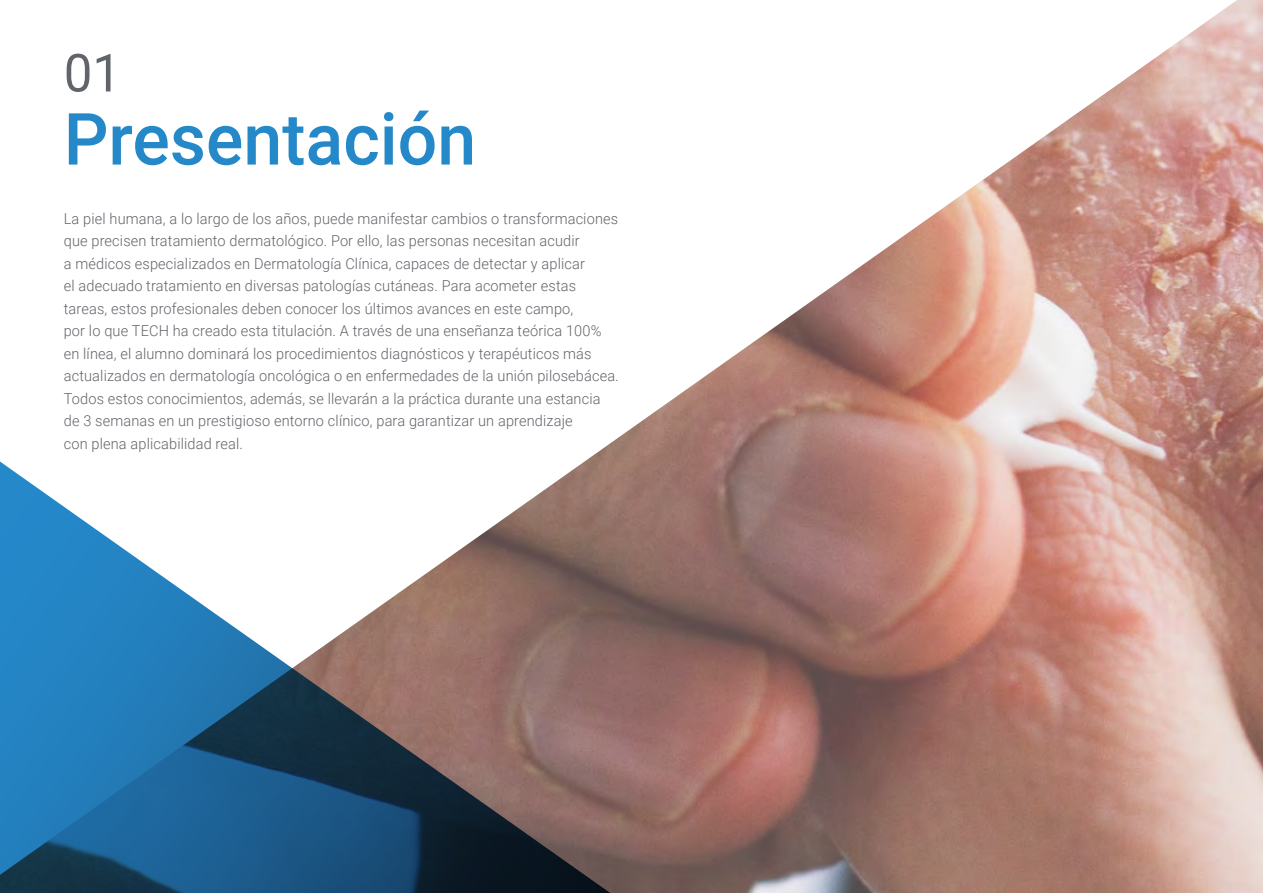
<style>
.page{position:relative;width:1263px;height:893px;background:#fff}
.page>*{position:absolute;margin:0;border:0;box-sizing:border-box;transform-origin:0 0}
.t1{font:500 72px "Roboto";color:#2488c9}
.t2{font:52.5px "Roboto";color:#61646a}
.t3{font:300 15px/22.5px "Roboto";letter-spacing:.01em;color:#61646a}
</style>
<div class="page">
<img style="left:606px;top:0;width:657px;height:893px">
<svg style="left:0;top:446px;width:640px;height:447px"></svg>
<h2 class="t2" style="left:64px;top:36px;width:59px">01</h2>
<h1 class="t1" style="left:64px;top:89px;width:414px">Presentación</h1>
<p class="t3" style="left:64px;top:207px;width:556px">La piel humana, a lo largo de los años, puede manifestar cambios o transformaciones que precisen tratamiento dermatológico. Por ello, las personas necesitan acudir<br>a médicos especializados en Dermatología Clínica, capaces de detectar y aplicar<br>el adecuado tratamiento en diversas patologías cutáneas. Para acometer estas tareas, estos profesionales deben conocer los últimos avances en este campo,<br>por lo que TECH ha creado esta titulación. A través de una enseñanza teórica 100% en línea, el alumno dominará los procedimientos diagnósticos y terapéuticos más actualizados en dermatología oncológica o en enfermedades de la unión pilosebácea.<br>Todos estos conocimientos, además, se llevarán a la práctica durante una estancia de 3 semanas en un prestigioso entorno clínico, para garantizar un aprendizaje<br>con plena aplicabilidad real.</p>
</div>
